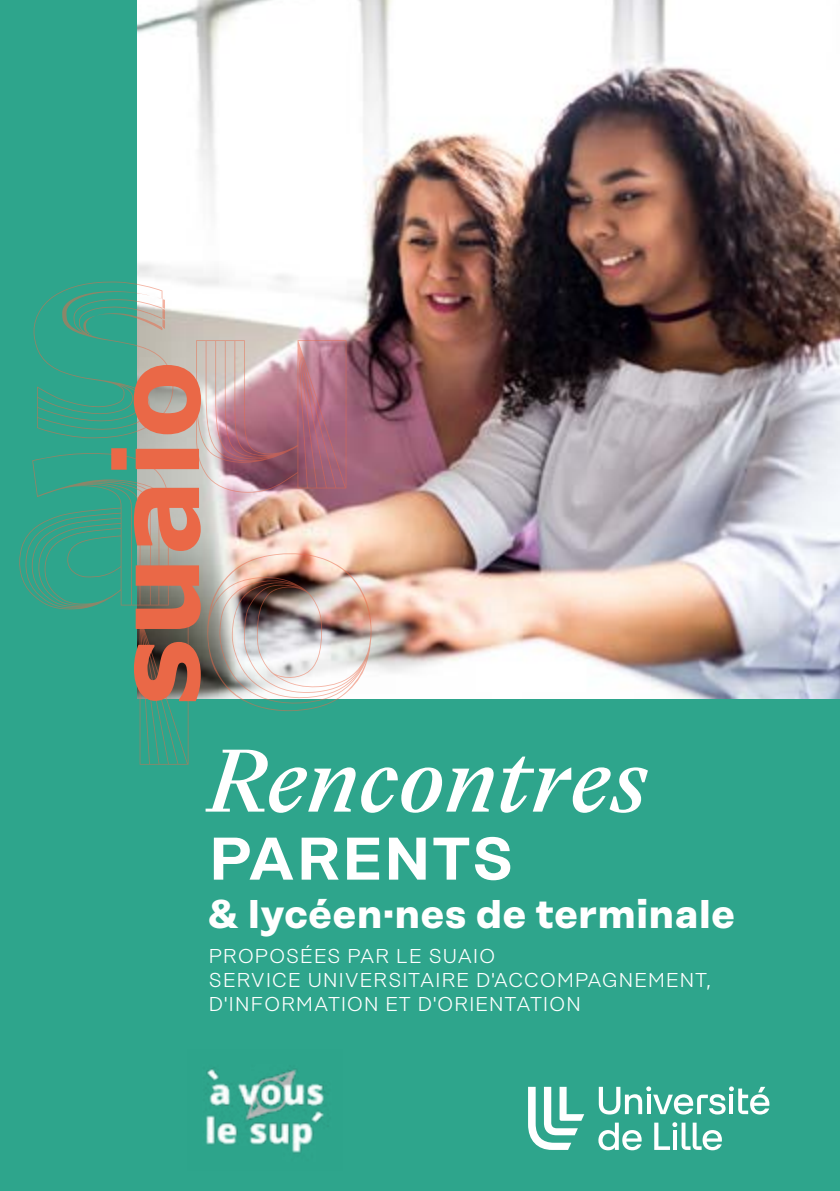
<style>
.page{position:relative;width:840px;height:1191px;background:#fff}
.page>*{position:absolute;margin:0;border:0;box-sizing:border-box;transform-origin:0 0}
.t1{font:italic 500 86px "Eliza";letter-spacing:.02em;color:#fff}
.t2{font:600 60px "Rational Display";letter-spacing:.02em;color:#fff}
.t3{font:700 40px "Rational Display";letter-spacing:.02em;color:#fff}
.t4{font:300 20px/24px "Rational Display";letter-spacing:.03em;color:#fff}
</style>
<div class="page">
<div style="left:0;top:0;width:839px;height:1191px;background:#2ea58c"></div>
<img style="left:138px;top:0;width:701px;height:698px">
<img style="left:19px;top:281px;width:352px;height:483px">
<svg style="left:134px;top:642px;width:67px;height:59px;background:#b66249"></svg>
<svg style="left:136px;top:565px;width:65px;height:64px;background:#c66c52"></svg>
<svg style="left:134px;top:488px;width:67px;height:63px;background:#d87f65"></svg>
<svg style="left:111px;top:448px;width:88px;height:22px;background:#d37354"></svg>
<svg style="left:134px;top:365px;width:67px;height:69px;background:#d2836b"></svg>
<svg style="left:528px;top:1086px;width:56px;height:64px"></svg>
<svg style="left:598px;top:1122px;width:43px;height:28px"></svg>
<svg style="left:654px;top:1122px;width:67px;height:28px"></svg>
<svg style="left:598px;top:1086px;width:171px;height:28px"></svg>
<img style="left:206px;top:1068px;width:119px;height:85px">
<h1 class="t1" style="left:208px;top:726px;width:439px">Rencontres</h1>
<h2 class="t2" style="left:208px;top:823px;width:306px">PARENTS</h2>
<h3 class="t3" style="left:208px;top:889px;width:527px">&amp; lycéen·nes de terminale</h3>
<p class="t4" style="left:208px;top:944px;width:503px">PROPOSÉES PAR LE SUAIO<br>SERVICE UNIVERSITAIRE D'ACCOMPAGNEMENT,<br>D'INFORMATION ET D'ORIENTATION</p>
</div>
